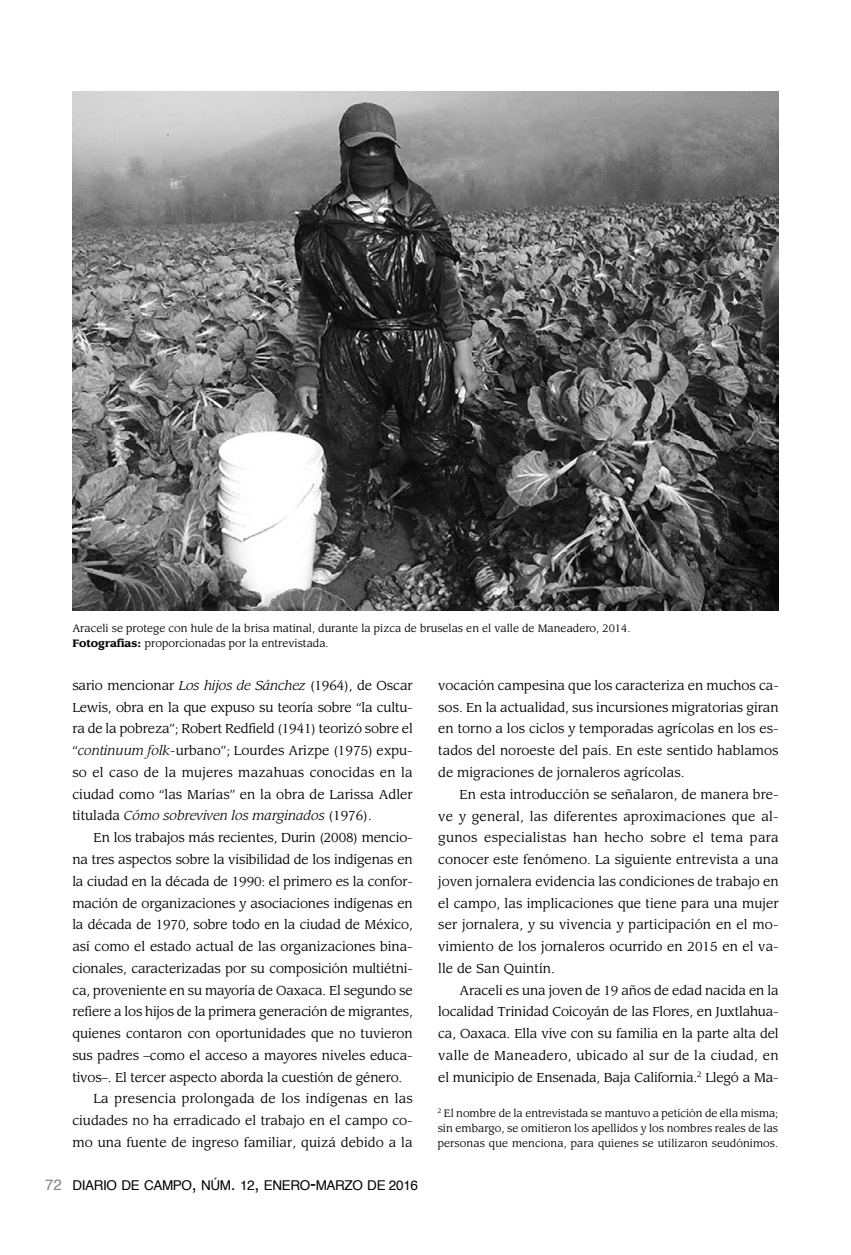
<style>
.page{position:relative;width:851px;height:1255px;background:#fff}
.page>*{position:absolute;margin:0;border:0;box-sizing:border-box;transform-origin:0 0}
.t1{font:13.5px "Helvetica";letter-spacing:-.025em;color:#000}
.t2{font:12.75px/21.8px "Leawood";letter-spacing:-.01em;color:#000;text-align:justify}
.t3{font:12.75px "Leawood";letter-spacing:.01em;color:#000}
.t4{font:10.5px/15px "Leawood";color:#000}
.s1{font-weight:700}
.s2{font-style:italic}
.s3{font-size:15px;color:#808285}
.s4{font-size:18px}
</style>
<div class="page">
<img style="left:72px;top:91px;width:706px;height:519px">
<p class="t4" style="left:72px;top:620px;width:559px">Araceli se protege con hule de la brisa matinal, durante la pizca de bruselas en el valle de Maneadero, 2014.<br><span class="s1">Fotografías:</span> proporcionadas por la entrevistada.</p>
<p class="t2" style="left:72px;top:674px;width:342px">sario mencionar <span class="s2">Los hijos de Sánchez</span> (1964), de Oscar Lewis, obra en la que expuso su teoría sobre “la cultu&shy;ra de la pobreza”; Robert Redfield (1941) teorizó sobre el “<span class="s2">continuum folk</span>-urbano”; Lourdes Arizpe (1975) expu&shy;so el caso de la mujeres mazahuas conocidas en la ciudad como “las Marías” en la obra de Larissa Adler titulada <span class="s2">Cómo sobreviven los marginados</span> (1976).</p>
<p class="t2" style="left:94px;top:827px;width:320px">En los trabajos más recientes, Durin (2008) mencio-</p>
<p class="t2" style="left:72px;top:848px;width:342px">na tres aspectos sobre la visibilidad de los indígenas en</p>
<p class="t2" style="left:72px;top:870px;width:342px">la ciudad en la década de 1990: el primero es la confor-</p>
<p class="t2" style="left:72px;top:892px;width:342px">mación de organizaciones y asociaciones indígenas en</p>
<p class="t2" style="left:72px;top:914px;width:342px">la década de 1970, sobre todo en la ciudad de México,</p>
<p class="t2" style="left:72px;top:935px;width:342px">así como el estado actual de las organizaciones bina-</p>
<p class="t2" style="left:72px;top:957px;width:342px">cionales, caracterizadas por su composición multiétni-</p>
<p class="t2" style="left:72px;top:979px;width:342px">ca, proveniente en su mayoría de Oaxaca. El segundo se</p>
<p class="t2" style="left:72px;top:1001px;width:342px">refiere a los hijos de la primera generación de migrantes,</p>
<p class="t2" style="left:72px;top:1022px;width:342px">quienes contaron con oportunidades que no tuvieron</p>
<p class="t2" style="left:72px;top:1044px;width:342px">sus padres –como el acceso a mayores niveles educa-</p>
<p class="t2" style="left:72px;top:1066px;width:331px">tivos–. El tercer aspecto aborda la cuestión de género.</p>
<p class="t3" style="left:94px;top:1091px;width:321px">La presencia prolongada de los indígenas en las</p>
<p class="t2" style="left:72px;top:1109px;width:342px">ciudades no ha erradicado el trabajo en el campo co-</p>
<p class="t2" style="left:72px;top:1131px;width:342px">mo una fuente de ingreso familiar, quizá debido a la</p>
<p class="t1" style="left:45px;top:1175px;width:374px"><span class="s3">72</span> DIARIO DE CAMPO<span class="s4">,</span> NÚM<span class="s4">.</span> 12<span class="s4">,</span> ENERO<span class="s4">-</span>MARZO DE 2016</p>
<p class="t2" style="left:438px;top:674px;width:342px">vocación campesina que los caracteriza en muchos ca&shy;sos. En la actualidad, sus incursiones migratorias giran en torno a los ciclos y temporadas agrícolas en los es&shy;tados del noroeste del país. En este sentido hablamos de migraciones de jornaleros agrícolas.</p>
<p class="t2" style="left:438px;top:783px;width:342px;text-indent:21px">En esta introducción se señalaron, de manera bre&shy;ve y general, las diferentes aproximaciones que al&shy;gunos especialistas han hecho sobre el tema para conocer este fenómeno. La siguiente entrevista a una joven jornalera evidencia las condiciones de trabajo en el campo, las implicaciones que tiene para una mujer ser jornalera, y su vivencia y participación en el mo&shy;vimiento de los jornaleros ocurrido en 2015 en el va&shy;lle de San Quintín.</p>
<p class="t2" style="left:438px;top:979px;width:342px;text-indent:21px">Araceli es una joven de 19 años de edad nacida en la localidad Trinidad Coicoyán de las Flores, en Juxtlahua&shy;ca, Oaxaca. Ella vive con su familia en la parte alta del valle de Maneadero, ubicado al sur de la ciudad, en el municipio de Ensenada, Baja California.<sup>2</sup> Llegó a Ma-</p>
<p class="t4" style="left:437px;top:1105px;width:342px;text-align:justify"><sup>2</sup> El nombre de la entrevistada se mantuvo a petición de ella misma; sin embargo, se omitieron los apellidos y los nombres reales de las personas que menciona, para quienes se utilizaron seudónimos.</p>
</div>
